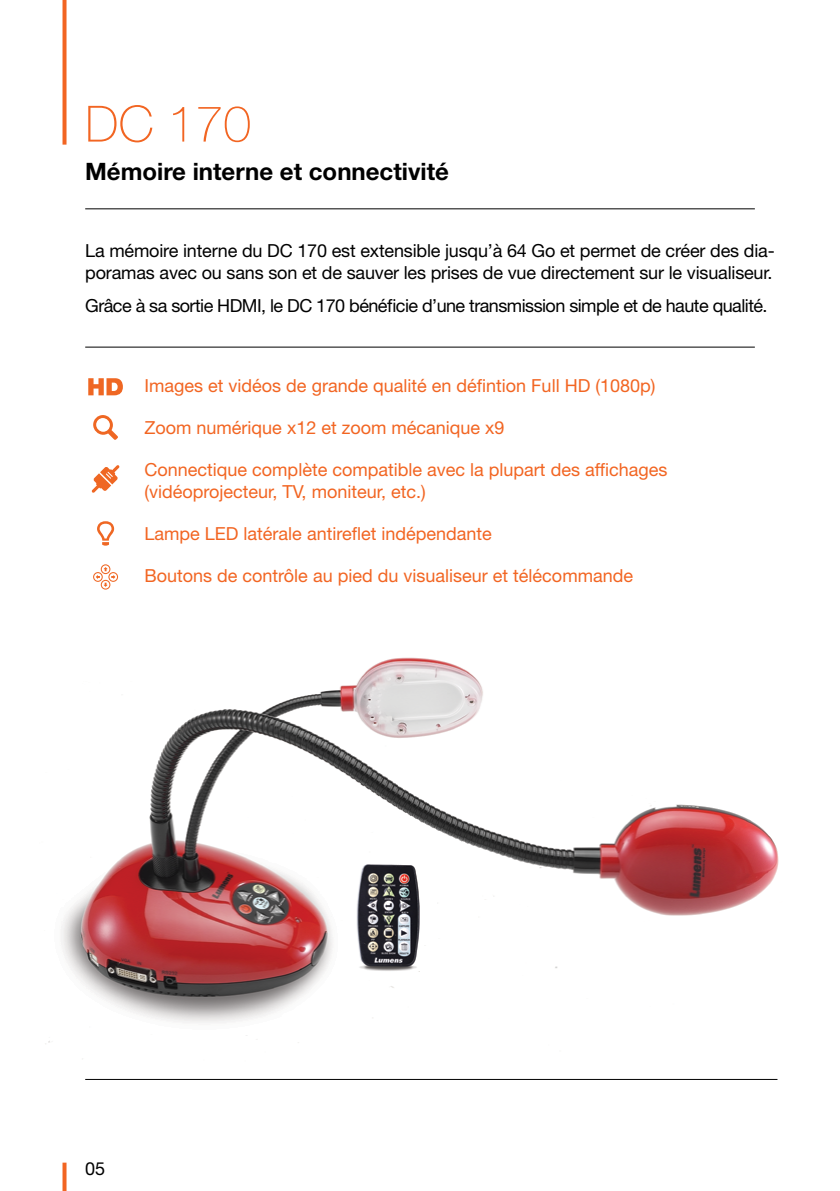
<style>
.page{position:relative;width:840px;height:1191px;background:#fff}
.page>*{position:absolute;margin:0;border:0;box-sizing:border-box;transform-origin:0 0}
.t1{font:100 50px "Helvetica Neue LT Std";color:#f26522}
.t2{font:700 24px "Helvetica Neue LT Std";color:#000}
.t3{font:18px/22px "Helvetica Neue LT Std";color:#f26522}
.t4{font:18px/22px "Helvetica Neue LT Std";letter-spacing:-.01em;color:#000}
.t5{font:18px "Helvetica Neue LT Std";letter-spacing:-.03em;color:#000}
</style>
<div class="page">
<img style="left:45px;top:657px;width:734px;height:402px">
<svg style="left:62px;top:0;width:4px;height:145px"></svg>
<svg style="left:62px;top:1162px;width:4px;height:29px"></svg>
<hr style="left:85px;top:347px;width:669px;height:1px;background:#000">
<hr style="left:85px;top:1079px;width:692px;height:1px;background:#000">
<hr style="left:85px;top:208px;width:669px;height:1px;background:#000">
<svg style="left:88px;top:378px;width:35px;height:17px"></svg>
<svg style="left:93px;top:415px;width:25px;height:25px"></svg>
<svg style="left:97px;top:521px;width:17px;height:24px"></svg>
<svg style="left:93px;top:564px;width:25px;height:25px"></svg>
<svg style="left:92px;top:465px;width:27px;height:28px"></svg>
<h1 class="t1" style="left:85px;top:95px;width:167px">DC 170</h1>
<h2 class="t2" style="left:85px;top:156px;width:365px">Mémoire interne et connectivité</h2>
<p class="t4" style="left:85px;top:239px;width:690px">La mémoire interne du DC 170 est extensible jusqu’à 64 Go et permet de créer des dia&shy;poramas avec ou sans son et de sauver les prises de vue directement sur le visualiseur.</p>
<p class="t5" style="left:85px;top:295px;width:683px">Grâce à sa sortie HDMI, le DC 170 bénéficie d’une transmission simple et de haute qualité.</p>
<p class="t3" style="left:144px;top:375px;width:512px">Images et vidéos de grande qualité en défintion Full HD (1080p)</p>
<p class="t3" style="left:144px;top:417px;width:361px">Zoom numérique x12 et zoom mécanique x9</p>
<p class="t3" style="left:144px;top:459px;width:524px">Connectique complète compatible avec la plupart des affichages (vidéoprojecteur, TV, moniteur, etc.)</p>
<p class="t3" style="left:144px;top:523px;width:349px">Lampe LED latérale antireflet indépendante</p>
<p class="t3" style="left:144px;top:565px;width:490px">Boutons de contrôle au pied du visualiseur et télécommande</p>
<p class="t4" style="left:85px;top:1157px;width:22px">05</p>
</div>
